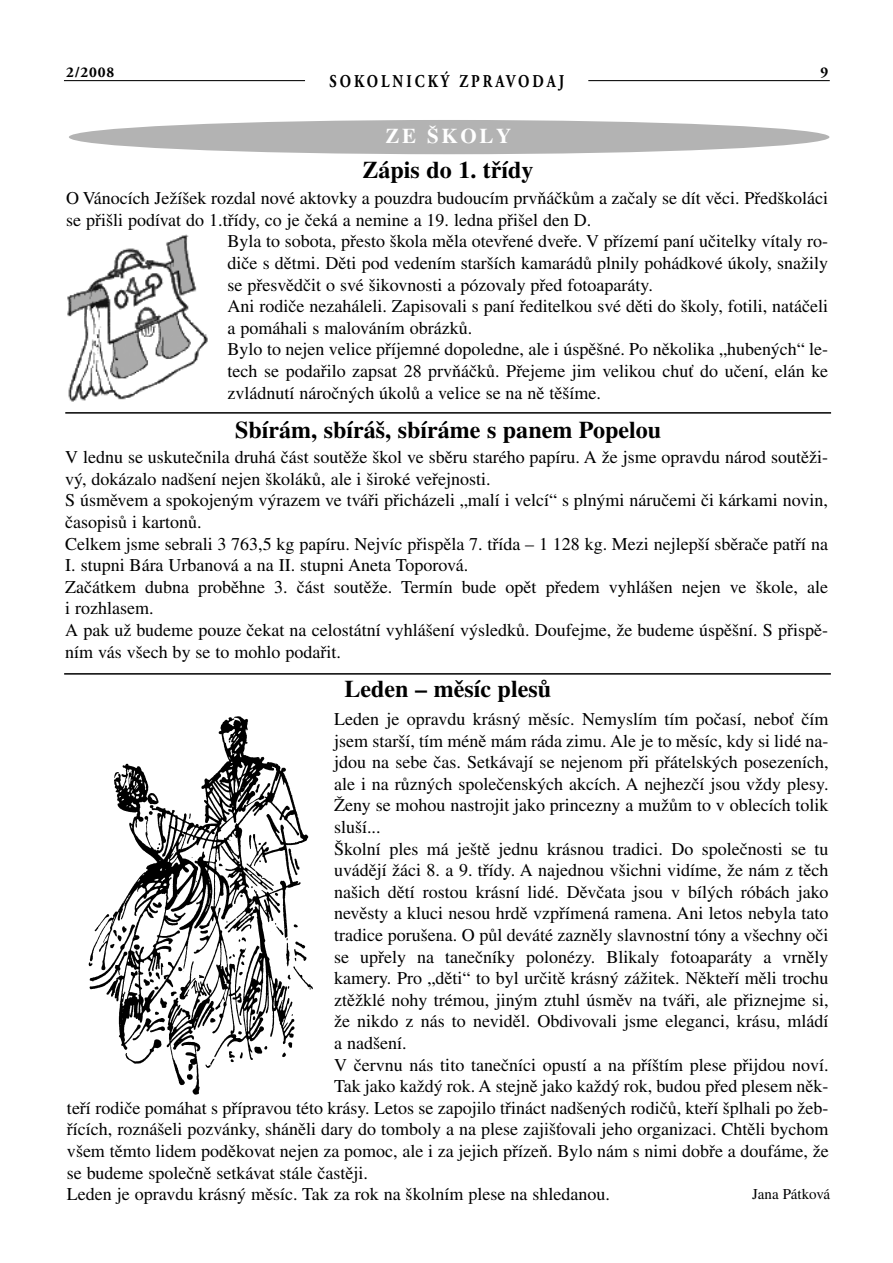
<style>
.page{position:relative;width:893px;height:1263px;background:#fff}
.page>*{position:absolute;margin:0;border:0;box-sizing:border-box;transform-origin:0 0}
.t1{font:700 24px "Times CE";color:#000}
.t2{font:700 21px "Times CE";letter-spacing:.125em;color:#fff}
.t3{font:18px/21.6px "Times CE";color:#000}
.t4{font:700 18px "Adobe Garamond CE";letter-spacing:.21em;color:#000;scale:.8 1}
.t5{font:15px "Times CE";color:#000}
.t6{font:700 15px "Adobe Garamond CE";color:#000}
</style>
<div class="page">
<hr style="left:64px;top:80px;width:241px;height:1px;background:#000">
<hr style="left:588px;top:80px;width:241px;height:1px;background:#000">
<img style="left:88px;top:716px;width:225px;height:379px">
<div style="left:69px;top:120px;width:760px;height:34px;background:#b3b3b3;border-radius:50%"></div>
<img style="left:67px;top:234px;width:141px;height:168px">
<hr style="left:65px;top:412px;width:766px;height:2px;background:#000">
<hr style="left:64px;top:673px;width:766px;height:2px;background:#000">
<p class="t6" style="left:66px;top:66px;width:49px">2/2008</p>
<p class="t6" style="left:820px;top:66px;width:9px">9</p>
<p class="t4" style="left:329px;top:74px;width:295px">SOKOLNICKÝ ZPRAVODAJ</p>
<p class="t2" style="left:385px;top:128px;width:127px">ZE ŠKOLY</p>
<h1 class="t1" style="left:362px;top:161px;width:173px">Zápis do 1. třídy</h1>
<p class="t3" style="left:66px;top:189px;width:763px">O Vánocích Ježíšek rozdal nové aktovky a pouzdra budoucím prvňáčkům a začaly se dít věci. Předškoláci</p>
<p class="t3" style="left:66px;top:211px;width:526px">se přišli podívat do 1.třídy, co je čeká a nemine a 19. ledna přišel den D.</p>
<p class="t3" style="left:228px;top:232px;width:602px">Byla to sobota, přesto škola měla otevřené dveře. V přízemí paní učitelky vítaly ro-</p>
<p class="t3" style="left:228px;top:254px;width:602px">diče s dětmi. Děti pod vedením starších kamarádů plnily pohádkové úkoly, snažily</p>
<p class="t3" style="left:228px;top:275px;width:427px">se přesvědčit o své šikovnosti a pózovaly před fotoaparáty.</p>
<p class="t3" style="left:228px;top:297px;width:602px">Ani rodiče nezaháleli. Zapisovali s paní ředitelkou své děti do školy, fotili, natáčeli</p>
<p class="t3" style="left:228px;top:319px;width:246px">a pomáhali s malováním obrázků.</p>
<p class="t3" style="left:228px;top:340px;width:602px">Bylo to nejen velice příjemné dopoledne, ale i úspěšné. Po několika „hubených“ le-</p>
<p class="t3" style="left:228px;top:362px;width:602px">tech se podařilo zapsat 28 prvňáčků. Přejeme jim velikou chuť do učení, elán ke</p>
<p class="t3" style="left:228px;top:383px;width:375px">zvládnutí náročných úkolů a velice se na ně těšíme.</p>
<h1 class="t1" style="left:235px;top:421px;width:427px">Sbírám, sbíráš, sbíráme s panem Popelou</h1>
<p class="t3" style="left:65px;top:448px;width:764px">V lednu se uskutečnila druhá část soutěže škol ve sběru starého papíru. A že jsme opravdu národ soutěži&shy;vý, dokázalo nadšení nejen školáků, ale i široké veřejnosti.<br>S úsměvem a spokojeným výrazem ve tváři přicházeli „malí i velcí“ s plnými náručemi či kárkami novin, časopisů i kartonů.<br>Celkem jsme sebrali 3 763,5 kg papíru. Nejvíc přispěla 7. třída – 1 128 kg. Mezi nejlepší sběrače patří na I. stupni Bára Urbanová a na II. stupni Aneta Toporová.<br>Začátkem dubna proběhne 3. část soutěže. Termín bude opět předem vyhlášen nejen ve škole, ale i rozhlasem.<br>A pak už budeme pouze čekat na celostátní vyhlášení výsledků. Doufejme, že budeme úspěšní. S přispě&shy;ním vás všech by se to mohlo podařit.</p>
<h1 class="t1" style="left:344px;top:680px;width:208px">Leden – měsíc plesů</h1>
<p class="t3" style="left:334px;top:710px;width:496px">Leden je opravdu krásný měsíc. Nemyslím tím počasí, neboť čím</p>
<p class="t3" style="left:334px;top:731px;width:496px">jsem starší, tím méně mám ráda zimu. Ale je to měsíc, kdy si lidé na-</p>
<p class="t3" style="left:334px;top:753px;width:496px">jdou na sebe čas. Setkávají se nejenom při přátelských posezeních,</p>
<p class="t3" style="left:334px;top:775px;width:496px">ale i na různých společenských akcích. A nejhezčí jsou vždy plesy.</p>
<p class="t3" style="left:334px;top:796px;width:496px">Ženy se mohou nastrojit jako princezny a mužům to v oblecích tolik</p>
<p class="t3" style="left:334px;top:818px;width:48px">sluší...</p>
<p class="t3" style="left:334px;top:839px;width:496px">Školní ples má ještě jednu krásnou tradici. Do společnosti se tu</p>
<p class="t3" style="left:334px;top:861px;width:496px">uvádějí žáci 8. a 9. třídy. A najednou všichni vidíme, že nám z těch</p>
<p class="t3" style="left:334px;top:883px;width:496px">našich dětí rostou krásní lidé. Děvčata jsou v bílých róbách jako</p>
<p class="t3" style="left:334px;top:904px;width:496px">nevěsty a kluci nesou hrdě vzpřímená ramena. Ani letos nebyla tato</p>
<p class="t3" style="left:334px;top:926px;width:496px">tradice porušena. O půl deváté zazněly slavnostní tóny a všechny oči</p>
<p class="t3" style="left:334px;top:947px;width:496px">se upřely na tanečníky polonézy. Blikaly fotoaparáty a vrněly</p>
<p class="t3" style="left:334px;top:969px;width:496px">kamery. Pro „děti“ to byl určitě krásný zážitek. Někteří měli trochu</p>
<p class="t3" style="left:334px;top:991px;width:496px">ztěžklé nohy trémou, jiným ztuhl úsměv na tváři, ale přiznejme si,</p>
<p class="t3" style="left:334px;top:1012px;width:496px">že nikdo z nás to neviděl. Obdivovali jsme eleganci, krásu, mládí</p>
<p class="t3" style="left:334px;top:1034px;width:74px">a nadšení.</p>
<p class="t3" style="left:334px;top:1055px;width:496px">V červnu nás tito tanečníci opustí a na příštím plese přijdou noví.</p>
<p class="t3" style="left:334px;top:1077px;width:496px">Tak jako každý rok. A stejně jako každý rok, budou před plesem něk-</p>
<p class="t3" style="left:67px;top:1099px;width:763px">teří rodiče pomáhat s přípravou této krásy. Letos se zapojilo třináct nadšených rodičů, kteří šplhali po žeb-</p>
<p class="t3" style="left:67px;top:1120px;width:763px">řících, roznášeli pozvánky, sháněli dary do tomboly a na plese zajišťovali jeho organizaci. Chtěli bychom</p>
<p class="t3" style="left:67px;top:1142px;width:763px">všem těmto lidem poděkovat nejen za pomoc, ale i za jejich přízeň. Bylo nám s nimi dobře a doufáme, že</p>
<p class="t3" style="left:67px;top:1163px;width:302px">se budeme společně setkávat stále častěji.</p>
<p class="t3" style="left:67px;top:1185px;width:544px">Leden je opravdu krásný měsíc. Tak za rok na školním plese na shledanou.</p>
<p class="t5" style="left:752px;top:1188px;width:80px">Jana Pátková</p>
</div>
